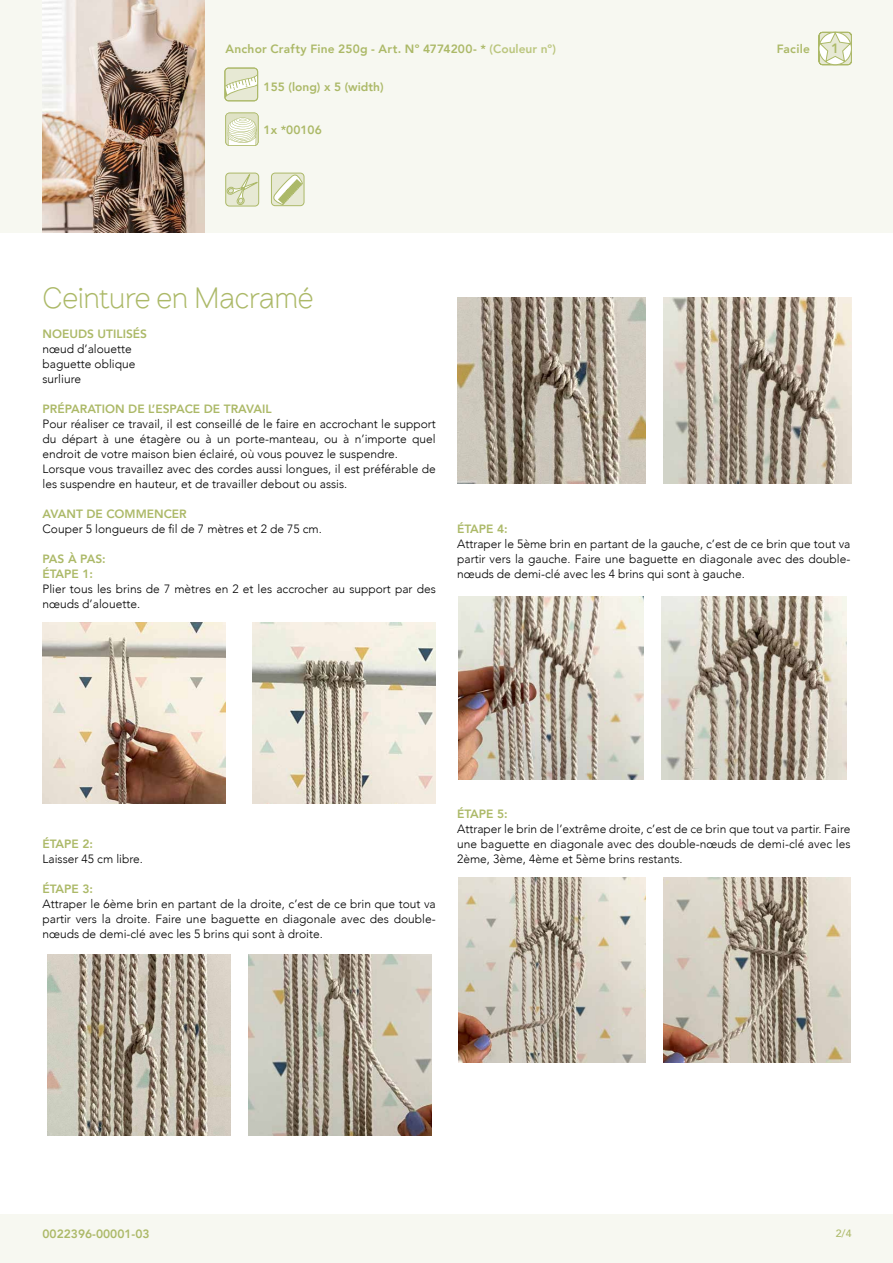
<style>
.page{position:relative;width:893px;height:1263px;background:#fff}
.page>*{position:absolute;margin:0;border:0;box-sizing:border-box;transform-origin:0 0}
.t1{font:300 30px "Brownstone Sans";letter-spacing:-.015em;color:#acb968}
.t2{font:800 13.5px "Avenir";color:#acb968}
.t3{font:300 12px/15px "Avenir";color:#000}
.t4{font:800 12px/15px "Avenir";color:#acb968}
.t5{font:800 12px "Avenir";letter-spacing:.02em;color:#acb968}
.t6{font:500 10.5px "Avenir";color:#acb968}
.s1{color:#bbc67e}
</style>
<div class="page">
<div style="left:0;top:1214px;width:893px;height:49px;background:#f7f8f1"></div>
<div style="left:0;top:0;width:893px;height:233px;background:#f7f8f1"></div>
<div style="left:225px;top:68px;width:33px;height:33px;background:#e7e9d4;border-radius:4px"></div>
<svg style="left:227px;top:75px;width:29px;height:21px"></svg>
<div style="left:225px;top:68px;width:33px;height:33px;border:1px solid #acb968;border-radius:4px"></div>
<svg style="left:818px;top:31px;width:34px;height:35px"></svg>
<svg style="left:225px;top:113px;width:34px;height:33px"></svg>
<div style="left:271px;top:173px;width:33px;height:33px;border:1px solid #acb968;border-radius:4px"></div>
<svg style="left:273px;top:174px;width:30px;height:31px"></svg>
<div style="left:225px;top:173px;width:34px;height:33px;border:1px solid #acb968;border-radius:4px"></div>
<svg style="left:226px;top:173px;width:32px;height:32px"></svg>
<img style="left:253px;top:623px;width:183px;height:181px">
<img style="left:248px;top:954px;width:184px;height:182px">
<img style="left:663px;top:297px;width:188px;height:186px">
<img style="left:662px;top:596px;width:185px;height:183px">
<img style="left:42px;top:623px;width:183px;height:181px">
<img style="left:47px;top:954px;width:184px;height:182px">
<img style="left:457px;top:297px;width:188px;height:186px">
<img style="left:459px;top:596px;width:185px;height:183px">
<img style="left:664px;top:878px;width:186px;height:184px">
<img style="left:459px;top:878px;width:186px;height:184px">
<img style="left:43px;top:0;width:161px;height:233px">
<p class="t5" style="left:225px;top:38px;width:332px">Anchor Crafty Fine 250g - Art. Nº 4774200- * <span class="s1">(Couleur nº)</span></p>
<p class="t4" style="left:264px;top:78px;width:121px">155 (long) x 5 (width)</p>
<p class="t4" style="left:264px;top:121px;width:60px">1x *00106</p>
<p class="t4" style="left:777px;top:40px;width:35px">Facile</p>
<p class="t2" style="left:831px;top:36px;width:9px">1</p>
<h1 class="t1" style="left:43px;top:280px;width:273px">Ceinture en Macramé</h1>
<p class="t4" style="left:43px;top:325px;width:106px">NOEUDS UTILISÉS</p>
<p class="t3" style="left:43px;top:341px;width:94px">nœud d’alouette baguette oblique surliure</p>
<p class="t4" style="left:43px;top:400px;width:231px">PRÉPARATION DE L’ESPACE DE TRAVAIL</p>
<p class="t3" style="left:43px;top:416px;width:395px">Pour réaliser ce travail, il est conseillé de le faire en accrochant le support du départ à une étagère ou à un porte-manteau, ou à n’importe quel endroit de votre maison bien éclairé, où vous pouvez le suspendre.<br>Lorsque vous travaillez avec des cordes aussi longues, il est préférable de les suspendre en hauteur, et de travailler debout ou assis.</p>
<p class="t4" style="left:43px;top:505px;width:146px">AVANT DE COMMENCER</p>
<p class="t3" style="left:43px;top:521px;width:281px">Couper 5 longueurs de fil de 7 mètres et 2 de 75 cm.</p>
<p class="t4" style="left:43px;top:550px;width:65px">PAS À PAS:<br>ÉTAPE 1:</p>
<p class="t3" style="left:43px;top:581px;width:395px">Plier tous les brins de 7 mètres en 2 et les accrocher au support par des nœuds d’alouette.</p>
<p class="t4" style="left:457px;top:520px;width:52px">ÉTAPE 4:</p>
<p class="t3" style="left:457px;top:536px;width:395px;text-align:justify">Attraper le 5ème brin en partant de la gauche, c’est de ce brin que tout va partir vers la gauche. Faire une baguette en diagonale avec des double&shy;nœuds de demi-clé avec les 4 brins qui sont à gauche.</p>
<p class="t4" style="left:43px;top:835px;width:52px">ÉTAPE 2:</p>
<p class="t3" style="left:43px;top:851px;width:102px">Laisser 45 cm libre.</p>
<p class="t4" style="left:43px;top:880px;width:52px">ÉTAPE 3:</p>
<p class="t3" style="left:43px;top:896px;width:395px;text-align:justify">Attraper le 6ème brin en partant de la droite, c’est de ce brin que tout va partir vers la droite. Faire une baguette en diagonale avec des double&shy;nœuds de demi-clé avec les 5 brins qui sont à droite.</p>
<p class="t4" style="left:457px;top:805px;width:52px">ÉTAPE 5:</p>
<p class="t3" style="left:457px;top:821px;width:395px;text-align:justify">Attraper le brin de l’extrême droite, c’est de ce brin que tout va partir. Faire une baguette en diagonale avec des double-nœuds de demi-clé avec les 2ème, 3ème, 4ème et 5ème brins restants.</p>
<p class="t4" style="left:43px;top:1225px;width:109px">0022396-00001-03</p>
<p class="t6" style="left:836px;top:1225px;width:17px">2/4</p>
</div>
